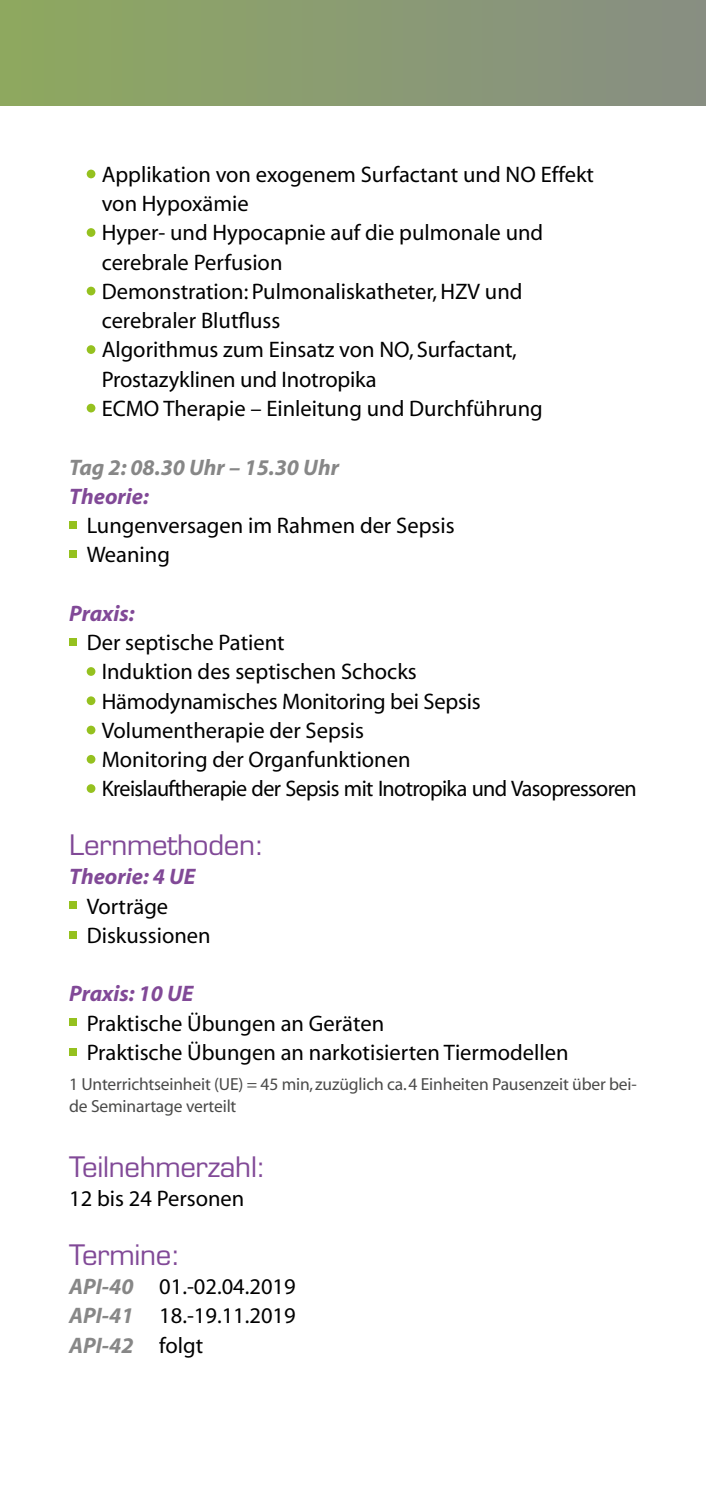
<style>
.page{position:relative;width:706px;height:1489px;background:#fff}
.page>*{position:absolute;margin:0;border:0;box-sizing:border-box;transform-origin:0 0}
.t1{font:27.5px "Eurostile LT Std";letter-spacing:-.01em;color:#814997}
.t2{font:22.5px/29.2px "Myriad";color:#000}
.t3{font:italic 700 22.5px "Myriad";color:#814997}
.t4{font:italic 700 22.5px "Myriad";color:#878787}
.t5{font:17.5px/22.8px "Myriad";letter-spacing:-.01em;color:#4a4a49}
.s1{font-weight:700;font-style:italic;color:#878787}
</style>
<div class="page">
<div style="left:0;top:0;width:705px;height:106px;background:linear-gradient(to right,#8ea960,#878e84)"></div>
<div style="left:87px;top:170px;width:8px;height:8px;background:#95c11f;border-radius:50%"></div>
<div style="left:87px;top:228px;width:8px;height:9px;background:#95c11f;border-radius:50%"></div>
<div style="left:87px;top:287px;width:8px;height:8px;background:#95c11f;border-radius:50%"></div>
<div style="left:87px;top:345px;width:8px;height:9px;background:#95c11f;border-radius:50%"></div>
<div style="left:87px;top:404px;width:8px;height:8px;background:#95c11f;border-radius:50%"></div>
<div style="left:69px;top:521px;width:8px;height:7px;background:#95c11f"></div>
<div style="left:69px;top:550px;width:8px;height:8px;background:#95c11f"></div>
<div style="left:69px;top:638px;width:8px;height:7px;background:#95c11f"></div>
<div style="left:87px;top:667px;width:8px;height:8px;background:#95c11f;border-radius:50%"></div>
<div style="left:87px;top:696px;width:8px;height:9px;background:#95c11f;border-radius:50%"></div>
<div style="left:87px;top:725px;width:8px;height:9px;background:#95c11f;border-radius:50%"></div>
<div style="left:87px;top:755px;width:8px;height:8px;background:#95c11f;border-radius:50%"></div>
<div style="left:87px;top:784px;width:8px;height:8px;background:#95c11f;border-radius:50%"></div>
<div style="left:69px;top:901px;width:8px;height:8px;background:#95c11f"></div>
<div style="left:69px;top:930px;width:8px;height:8px;background:#95c11f"></div>
<div style="left:69px;top:1018px;width:8px;height:8px;background:#95c11f"></div>
<div style="left:69px;top:1047px;width:8px;height:8px;background:#95c11f"></div>
<p class="t2" style="left:102px;top:161px;width:493px">Applikation von exogenem Surfactant und NO Effekt von Hypoxämie<br>Hyper- und Hypocapnie auf die pulmonale und cerebrale Perfusion<br>Demonstration: Pulmonaliskatheter, HZV und cerebraler Blutfluss<br>Algorithmus zum Einsatz von NO, Surfactant, Prostazyklinen und Inotropika<br>ECMO Therapie – Einleitung und Durchführung</p>
<p class="t4" style="left:69px;top:455px;width:271px">Tag 2: 08.30 Uhr – 15.30 Uhr</p>
<p class="t3" style="left:69px;top:484px;width:81px">Theorie:</p>
<p class="t2" style="left:87px;top:512px;width:369px">Lungenversagen im Rahmen der Sepsis<br>Weaning</p>
<p class="t3" style="left:69px;top:601px;width:67px">Praxis:</p>
<p class="t2" style="left:102px;top:629px;width:536px;text-indent:-15px">Der septische Patient<br>Induktion des septischen Schocks<br>Hämodynamisches Monitoring bei Sepsis Volumentherapie der Sepsis<br>Monitoring der Organfunktionen<br>Kreislauftherapie der Sepsis mit Inotropika und Vasopressoren</p>
<p class="t1" style="left:69px;top:828px;width:196px">Lernmethoden:</p>
<p class="t3" style="left:69px;top:865px;width:128px">Theorie: 4 UE</p>
<p class="t2" style="left:87px;top:892px;width:125px">Vorträge<br>Diskussionen</p>
<p class="t3" style="left:69px;top:982px;width:126px">Praxis: 10 UE</p>
<p class="t2" style="left:87px;top:1009px;width:483px">Praktische Übungen an Geräten<br>Praktische Übungen an narkotisierten Tiermodellen</p>
<p class="t5" style="left:69px;top:1073px;width:568px">1 Unterrichtseinheit (UE) = 45 min, zuzüglich ca. 4 Einheiten Pausenzeit über bei&shy;de Seminartage verteilt</p>
<p class="t1" style="left:69px;top:1150px;width:198px">Teilnehmerzahl:</p>
<p class="t2" style="left:69px;top:1184px;width:177px">12 bis 24 Personen</p>
<p class="t1" style="left:69px;top:1237px;width:113px">Termine:</p>
<p class="t2" style="left:69px;top:1272px;width:228px;text-align:justify"><span class="s1">API-40</span> 01.-02.04.2019<br><span class="s1">API-41</span> 18.-19.11.2019<br><span class="s1">API-42</span> folgt</p>
</div>
